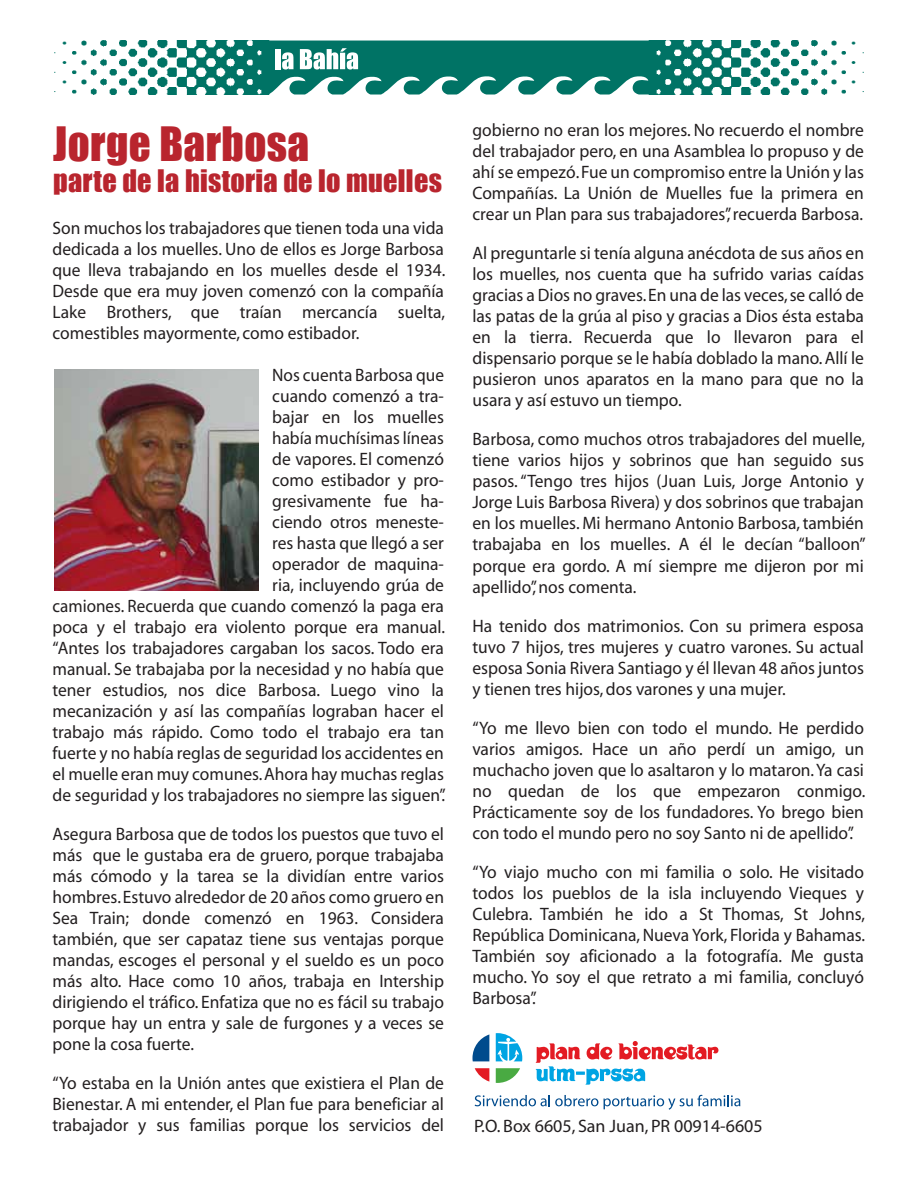
<style>
.page{position:relative;width:918px;height:1188px;background:#fff}
.page>*{position:absolute;margin:0;border:0;box-sizing:border-box;transform-origin:0 0}
.t1{font:43.5px "Impact";letter-spacing:.01em;color:#b9252e}
.t2{font:28.5px "Impact";letter-spacing:.01em;color:#b9252e}
.t3{font:18px/21px "Myriad";color:#231f20;text-align:justify}
.t4{font:18px/21px "Myriad";color:#231f20;text-align:right;scale:.96 1}
</style>
<div class="page">
<img style="left:55px;top:41px;width:213px;height:53px">
<img style="left:653px;top:41px;width:210px;height:53px">
<svg style="left:268px;top:41px;width:385px;height:54px"></svg>
<svg style="left:475px;top:1095px;width:265px;height:15px"></svg>
<svg style="left:536px;top:1041px;width:182px;height:44px"></svg>
<svg style="left:496px;top:1033px;width:26px;height:28px"></svg>
<svg style="left:496px;top:1068px;width:24px;height:15px"></svg>
<svg style="left:475px;top:1068px;width:14px;height:14px"></svg>
<svg style="left:472px;top:1034px;width:17px;height:27px"></svg>
<img style="left:54px;top:369px;width:204px;height:222px">
<p class="t1" style="left:53px;top:110px;width:258px">Jorge Barbosa</p>
<p class="t2" style="left:53px;top:159px;width:390px">parte de la historia de lo muelles</p>
<p class="t3" style="left:52px;top:219px;width:394px">Son muchos los trabajadores que tienen toda una vida dedicada a los muelles. Uno de ellos es Jorge Barbosa que lleva trabajando en los muelles desde el 1934.<br>Desde que era muy joven comenzó con la compañía Lake Brothers, que traían mercancía suelta, comestibles mayormente, como estibador.</p>
<p class="t4" style="left:52px;top:366px;width:411px">Nos cuenta Barbosa que<br>cuando comenzó a tra-<br>bajar en los muelles<br>había muchísimas líneas<br>de vapores. El comenzó<br>como estibador y pro-<br>gresivamente fue ha-<br>ciendo otros meneste-<br>res hasta que llegó a ser<br>operador de maquina-<br>ria, incluyendo grúa de<br>camiones. Recuerda que cuando comenzó la paga era poca y el trabajo era violento porque era manual. “Antes los trabajadores cargaban los sacos. Todo era manual. Se trabajaba por la necesidad y no había que tener estudios, nos dice Barbosa. Luego vino la mecanización y así las compañías lograban hacer el trabajo más rápido. Como todo el trabajo era tan fuerte y no había reglas de seguridad los accidentes en el muelle eran muy comunes. Ahora hay muchas reglas de seguridad y los trabajadores no siempre las siguen”.</p>
<p class="t3" style="left:52px;top:825px;width:393px">Asegura Barbosa que de todos los puestos que tuvo el más que le gustaba era de gruero, porque trabajaba más cómodo y la tarea se la dividían entre varios hombres. Estuvo alrededor de 20 años como gruero en Sea Train; donde comenzó en 1963. Considera también, que ser capataz tiene sus ventajas porque mandas, escoges el personal y el sueldo es un poco más alto. Hace como 10 años, trabaja en Intership dirigiendo el tráfico. Enfatiza que no es fácil su trabajo porque hay un entra y sale de furgones y a veces se pone la cosa fuerte.</p>
<p class="t3" style="left:52px;top:1074px;width:393px">“Yo estaba en la Unión antes que existiera el Plan de Bienestar. A mi entender, el Plan fue para beneficiar al trabajador y sus familias porque los servicios del</p>
<p class="t3" style="left:472px;top:121px;width:393px">gobierno no eran los mejores. No recuerdo el nombre del trabajador pero, en una Asamblea lo propuso y de ahí se empezó. Fue un compromiso entre la Unión y las Compañías. La Unión de Muelles fue la primera en crear un Plan para sus trabajadores”, recuerda Barbosa.</p>
<p class="t3" style="left:472px;top:244px;width:393px">Al preguntarle si tenía alguna anécdota de sus años en los muelles, nos cuenta que ha sufrido varias caídas gracias a Dios no graves. En una de las veces, se calló de las patas de la grúa al piso y gracias a Dios ésta estaba en la tierra. Recuerda que lo llevaron para el dispensario porque se le había doblado la mano. Allí le pusieron unos aparatos en la mano para que no la usara y así estuvo un tiempo.</p>
<p class="t3" style="left:472px;top:430px;width:395px">Barbosa, como muchos otros trabajadores del muelle, tiene varios hijos y sobrinos que han seguido sus pasos. “Tengo tres hijos (Juan Luis, Jorge Antonio y Jorge Luis Barbosa Rivera) y dos sobrinos que trabajan en los muelles. Mi hermano Antonio Barbosa, también trabajaba en los muelles. A él le decían “balloon” porque era gordo. A mí siempre me dijeron por mi apellido”, nos comenta.</p>
<p class="t3" style="left:472px;top:616px;width:393px">Ha tenido dos matrimonios. Con su primera esposa tuvo 7 hijos, tres mujeres y cuatro varones. Su actual esposa Sonia Rivera Santiago y él llevan 48 años juntos y tienen tres hijos, dos varones y una mujer.</p>
<p class="t3" style="left:472px;top:718px;width:394px">“Yo me llevo bien con todo el mundo. He perdido varios amigos. Hace un año perdí un amigo, un muchacho joven que lo asaltaron y lo mataron. Ya casi no quedan de los que empezaron conmigo.<br>Prácticamente soy de los fundadores. Yo brego bien con todo el mundo pero no soy Santo ni de apellido”.</p>
<p class="t3" style="left:472px;top:862px;width:394px">“Yo viajo mucho con mi familia o solo. He visitado todos los pueblos de la isla incluyendo Vieques y Culebra. También he ido a St Thomas, St Johns, República Dominicana, Nueva York, Florida y Bahamas.<br>También soy aficionado a la fotografía. Me gusta mucho. Yo soy el que retrato a mi familia, concluyó Barbosa”.</p>
<p class="t3" style="left:474px;top:1117px;width:290px">P.O. Box 6605, San Juan, PR 00914-6605</p>
</div>
